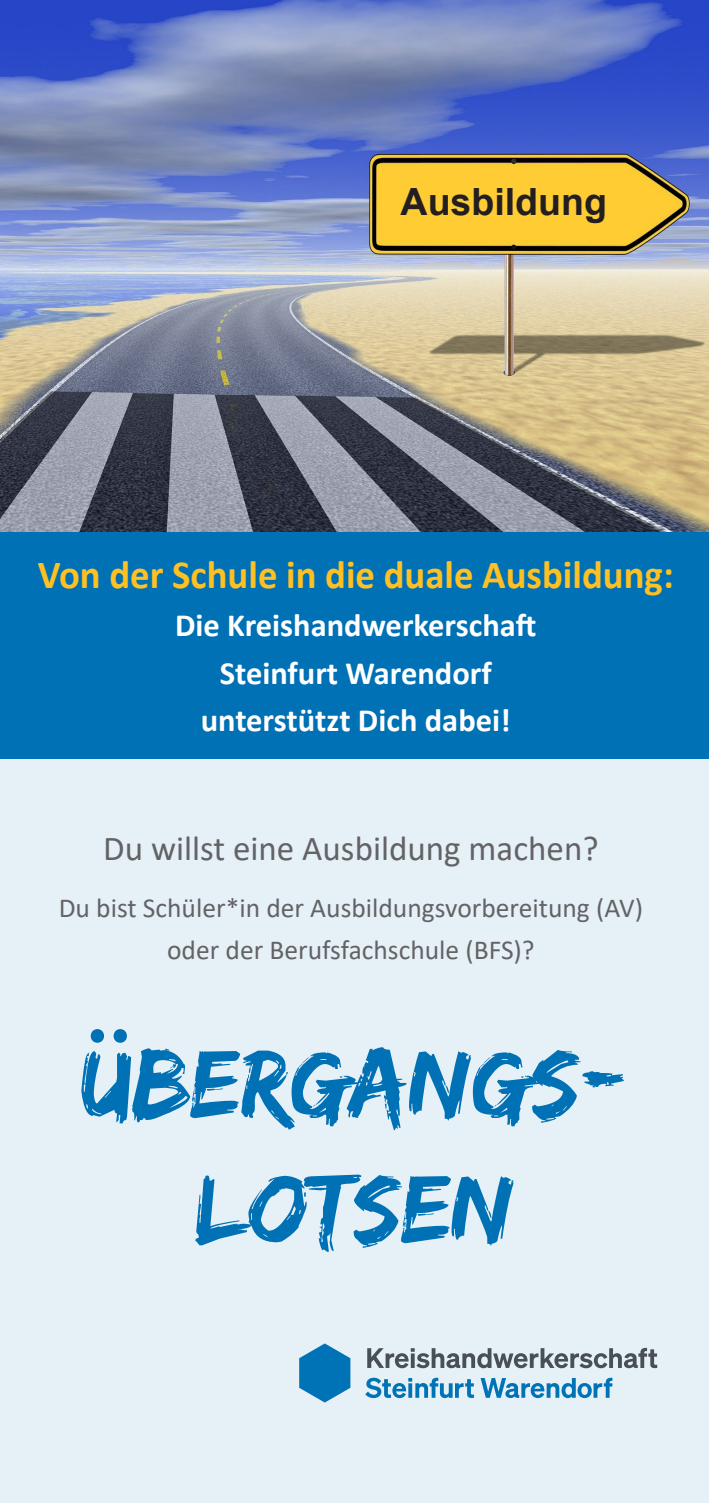
<style>
.page{position:relative;width:709px;height:1503px;background:#fff}
.page>*{position:absolute;margin:0;border:0;box-sizing:border-box;transform-origin:0 0}
.t1{font:100px "Edo SZ";color:#0071b5}
.t2{font:700 90px "Minion Pro";color:#0071b5}
.t3{font:700 40px "Calibri";color:#fec022}
.t4{font:700 37.5px "Arial";color:#231f20}
.t5{font:35px "Calibri";color:#636366}
.t6{font:700 32.5px "Calibri";color:#fff}
.t7{font:27.5px/42px "Calibri";color:#636366;text-align:center}
</style>
<div class="page">
<div style="left:0;top:746px;width:709px;height:756px;background:#e6f1f7"></div>
<img style="left:0;top:0;width:709px;height:531px">
<svg style="left:299px;top:1343px;width:51px;height:59px"></svg>
<svg style="left:367px;top:1347px;width:290px;height:21px"></svg>
<svg style="left:365px;top:1377px;width:109px;height:21px"></svg>
<svg style="left:480px;top:1377px;width:132px;height:21px"></svg>
<div style="left:0;top:531px;width:709px;height:227px;background:#0071b5"></div>
<p class="t4" style="left:400px;top:175px;width:208px">Ausbildung</p>
<p class="t3" style="left:38px;top:547px;width:637px">Von der Schule in die duale Ausbildung:</p>
<p class="t6" style="left:175px;top:602px;width:363px">Die Kreishandwerkerschaft</p>
<p class="t6" style="left:220px;top:649px;width:273px">Steinfurt Warendorf</p>
<p class="t6" style="left:201px;top:697px;width:311px">unterstützt Dich dabei!</p>
<p class="t5" style="left:103px;top:824px;width:497px">Du willst eine Ausbildung machen?</p>
<p class="t7" style="left:59px;top:886px;width:586px">Du bist Schüler*in der Ausbildungsvorbereitung (AV) oder der Berufsfachschule (BFS)?</p>
<p class="t2" style="left:86px;top:949px;width:47px">..</p>
<p class="t1" style="left:81px;top:1025px;width:549px">UBERGANGS-</p>
<p class="t1" style="left:195px;top:1150px;width:320px">LOTSEN</p>
</div>
